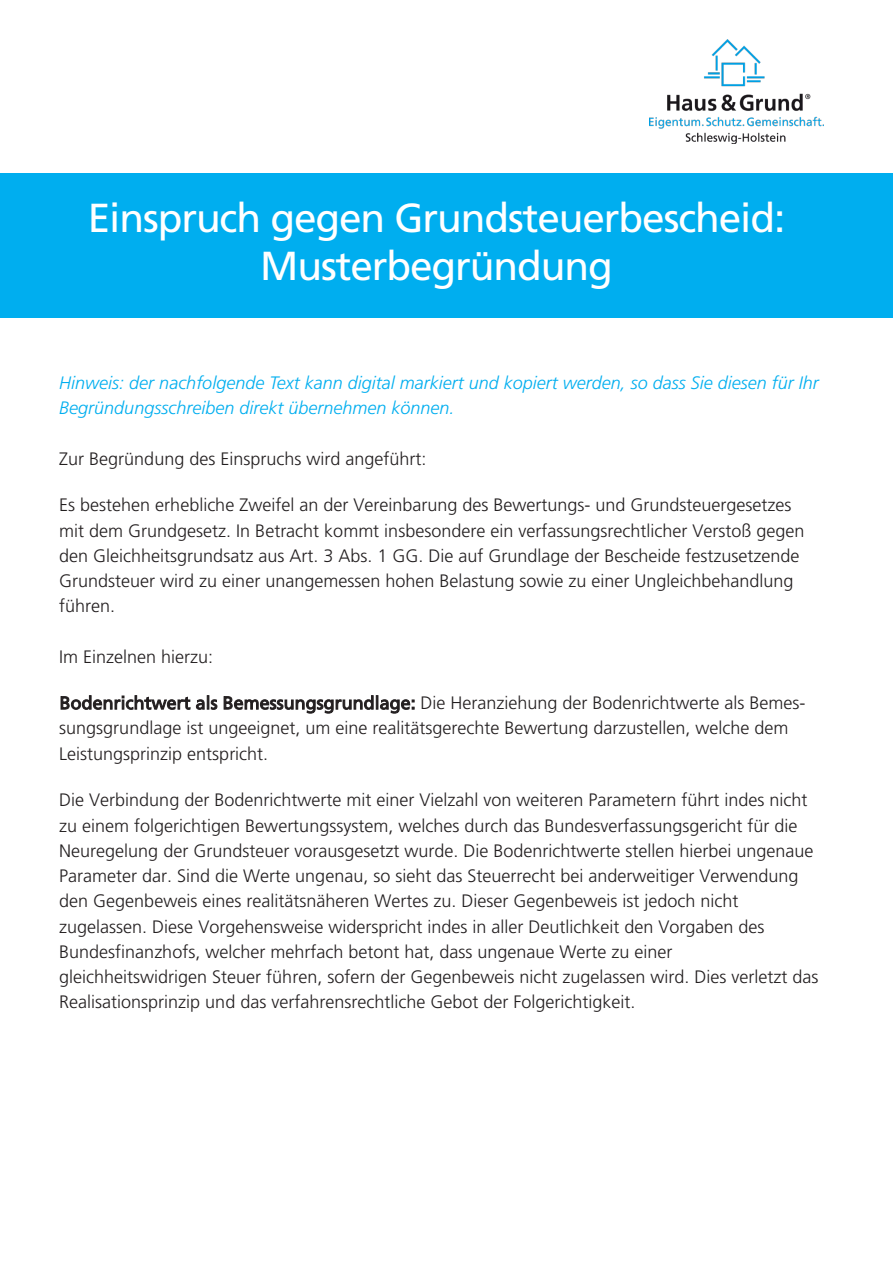
<style>
.page{position:relative;width:893px;height:1263px;background:#fff}
.page>*{position:absolute;margin:0;border:0;box-sizing:border-box;transform-origin:0 0}
.t1{font:40.5px/48.6px "Frutiger";letter-spacing:-.025em;color:#fff;text-align:center}
.t2{font:300 18px/25.2px "Frutiger";color:#231f20}
.t3{font:italic 300 18px/25.2px "Frutiger";color:#00aeef}
.s1{font-weight:400}
</style>
<div class="page">
<div style="left:0;top:173px;width:893px;height:145px;background:#00aeef"></div>
<img style="left:649px;top:39px;width:174px;height:105px">
<p class="t1" style="left:88px;top:193px;width:699px">Einspruch gegen Grundsteuerbescheid:<br>Musterbegründung</p>
<p class="t3" style="left:59px;top:370px;width:761px">Hinweis: der nachfolgende Text kann digital markiert und kopiert werden, so dass Sie diesen für Ihr<br>Begründungsschreiben direkt übernehmen können.</p>
<p class="t2" style="left:59px;top:446px;width:369px">Zur Begründung des Einspruchs wird angeführt:</p>
<p class="t2" style="left:59px;top:492px;width:747px">Es bestehen erhebliche Zweifel an der Vereinbarung des Bewertungs- und Grundsteuergesetzes mit dem Grundgesetz. In Betracht kommt insbesondere ein verfassungsrechtlicher Verstoß gegen den Gleichheitsgrundsatz aus Art. 3 Abs. 1 GG. Die auf Grundlage der Bescheide festzusetzende Grundsteuer wird zu einer unangemessen hohen Belastung sowie zu einer Ungleichbehandlung führen.</p>
<p class="t2" style="left:59px;top:644px;width:156px">Im Einzelnen hierzu:</p>
<p class="t2" style="left:59px;top:690px;width:748px"><span class="s1">Bodenrichtwert als Bemessungsgrundlage:</span> Die Heranziehung der Bodenrichtwerte als Bemes&shy;sungsgrundlage ist ungeeignet, um eine realitätsgerechte Bewertung darzustellen, welche dem<br>Leistungsprinzip entspricht.</p>
<p class="t2" style="left:59px;top:788px;width:761px">Die Verbindung der Bodenrichtwerte mit einer Vielzahl von weiteren Parametern führt indes nicht zu einem folgerichtigen Bewertungssystem, welches durch das Bundesverfassungsgericht für die Neuregelung der Grundsteuer vorausgesetzt wurde. Die Bodenrichtwerte stellen hierbei ungenaue Parameter dar. Sind die Werte ungenau, so sieht das Steuerrecht bei anderweitiger Verwendung den Gegenbeweis eines realitätsnäheren Wertes zu. Dieser Gegenbeweis ist jedoch nicht zugelassen. Diese Vorgehensweise widerspricht indes in aller Deutlichkeit den Vorgaben des Bundesfinanzhofs, welcher mehrfach betont hat, dass ungenaue Werte zu einer gleichheitswidrigen Steuer führen, sofern der Gegenbeweis nicht zugelassen wird. Dies verletzt das Realisationsprinzip und das verfahrensrechtliche Gebot der Folgerichtigkeit.</p>
</div>
